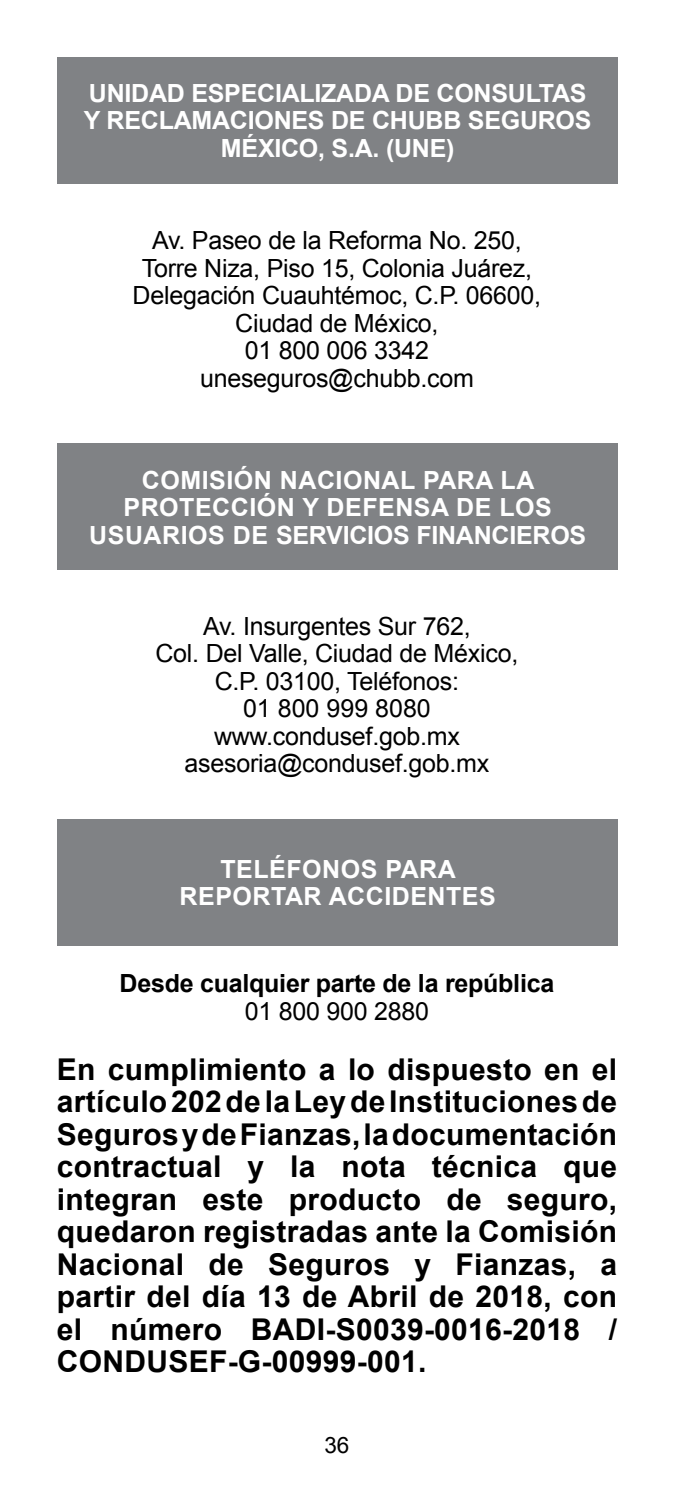
<style>
.page{position:relative;width:674px;height:1489px;background:#fff}
.page>*{position:absolute;margin:0;border:0;box-sizing:border-box;transform-origin:0 0}
.t1{font:700 30px/32.5px "Arial";letter-spacing:.01em;color:#000;text-align:justify}
.t2{font:25px/27.5px "Arial";letter-spacing:-.01em;color:#000;text-align:center}
.t3{font:700 25px/27.5px "Arial";letter-spacing:.02em;color:#fff;text-align:center}
.t4{font:700 25px/27.5px "Arial";letter-spacing:-.01em;color:#fff;text-align:center}
.t5{font:700 25px "Arial";letter-spacing:-.01em;color:#000}
.t6{font:22.5px "Arial";color:#000}
</style>
<div class="page">
<div style="left:57px;top:57px;width:560px;height:126px;background:#808285"></div>
<div style="left:57px;top:443px;width:560px;height:127px;background:#808285"></div>
<div style="left:57px;top:818px;width:560px;height:127px;background:#808285"></div>
<p class="t4" style="left:84px;top:80px;width:509px">UNIDAD ESPECIALIZADA DE CONSULTAS<br>Y RECLAMACIONES DE CHUBB SEGUROS<br>MÉXICO, S.A. (UNE)</p>
<p class="t2" style="left:132px;top:227px;width:410px">Av. Paseo de la Reforma No. 250,<br>Torre Niza, Piso 15, Colonia Juárez,<br>Delegación Cuauhtémoc, C.P. 06600,<br>Ciudad de México,<br>01 800 006 3342 uneseguros@chubb.com</p>
<p class="t3" style="left:89px;top:467px;width:498px">COMISIÓN NACIONAL PARA LA<br>PROTECCIÓN Y DEFENSA DE LOS<br>USUARIOS DE SERVICIOS FINANCIEROS</p>
<p class="t2" style="left:155px;top:612px;width:364px">Av. Insurgentes Sur 762,<br>Col. Del Valle, Ciudad de México,<br>C.P. 03100, Teléfonos:<br>01 800 999 8080 www.condusef.gob.mx asesoria@condusef.gob.mx</p>
<p class="t3" style="left:179px;top:855px;width:317px">TELÉFONOS PARA<br>REPORTAR ACCIDENTES</p>
<p class="t5" style="left:119px;top:966px;width:436px">Desde cualquier parte de la república</p>
<p class="t2" style="left:244px;top:997px;width:186px">01 800 900 2880</p>
<p class="t1" style="left:57px;top:1053px;width:561px">En cumplimiento a lo dispuesto en el artículo 202 de la Ley de Instituciones de Seguros y de Fianzas, la documentación contractual y la nota técnica que integran este producto de seguro, quedaron registradas ante la Comisión Nacional de Seguros y Fianzas, a partir del día 13 de Abril de 2018, con el número BADI-S0039-0016-2018 / CONDUSEF-G-00999-001.</p>
<p class="t6" style="left:324px;top:1430px;width:27px">36</p>
</div>
